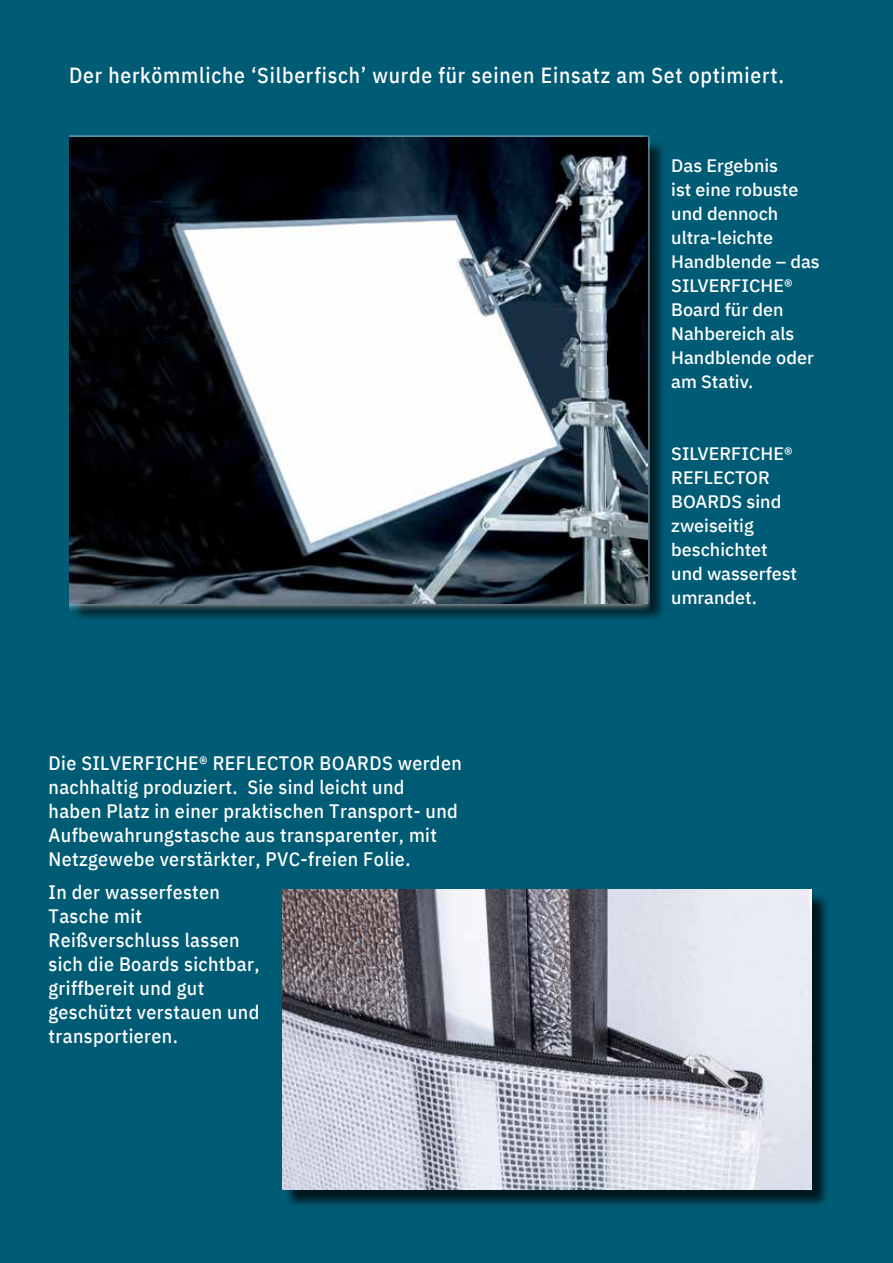
<style>
.page{position:relative;width:893px;height:1263px;background:#005b75}
.page>*{position:absolute;margin:0;border:0;box-sizing:border-box;transform-origin:0 0}
.t1{font:500 21.9px "IBM Plex Sans";letter-spacing:.04em;color:#fff;scale:.89 1}
.t2{font:500 19.5px/24px "IBM Plex Sans";letter-spacing:.02em;color:#fff;scale:.93 1}
.t3{font:500 18px/24px "IBM Plex Sans";color:#fff}
</style>
<div class="page">
<div style="left:284px;top:892px;width:546px;height:316px;background:#000;opacity:.75"></div>
<img style="left:282px;top:890px;width:530px;height:300px">
<div style="left:71px;top:139px;width:595px;height:483px;background:#000;opacity:.66"></div>
<div style="left:69px;top:136px;width:580px;height:476px;background:#fff;opacity:.75"></div>
<img style="left:69px;top:137px;width:579px;height:467px">
<p class="t1" style="left:69px;top:58px;width:805px">Der herkömmliche ‘Silberfisch’ wurde für seinen Einsatz am Set optimiert.</p>
<p class="t3" style="left:671px;top:153px;width:150px">Das Ergebnis<br>ist eine robuste und dennoch ultra-leichte<br>Handblende – das<br>SILVERFICHE®<br>Board für den<br>Nahbereich als<br>Handblende oder am Stativ.</p>
<p class="t2" style="left:49px;top:750px;width:446px">Die SILVERFICHE® REFLECTOR BOARDS werden nachhaltig produziert. Sie sind leicht und haben Platz in einer praktischen Transport- und Aufbewahrungstasche aus transparenter, mit Netzgewebe verstärkter, PVC-freien Folie.</p>
<p class="t2" style="left:49px;top:878px;width:228px">In der wasserfesten<br>Tasche mit<br>Reißverschluss lassen sich die Boards sichtbar, griffbereit und gut geschützt verstauen und transportieren.</p>
<p class="t3" style="left:671px;top:441px;width:127px">SILVERFICHE®<br>REFLECTOR<br>BOARDS sind zweiseitig beschichtet und wasserfest umrandet.</p>
</div>
